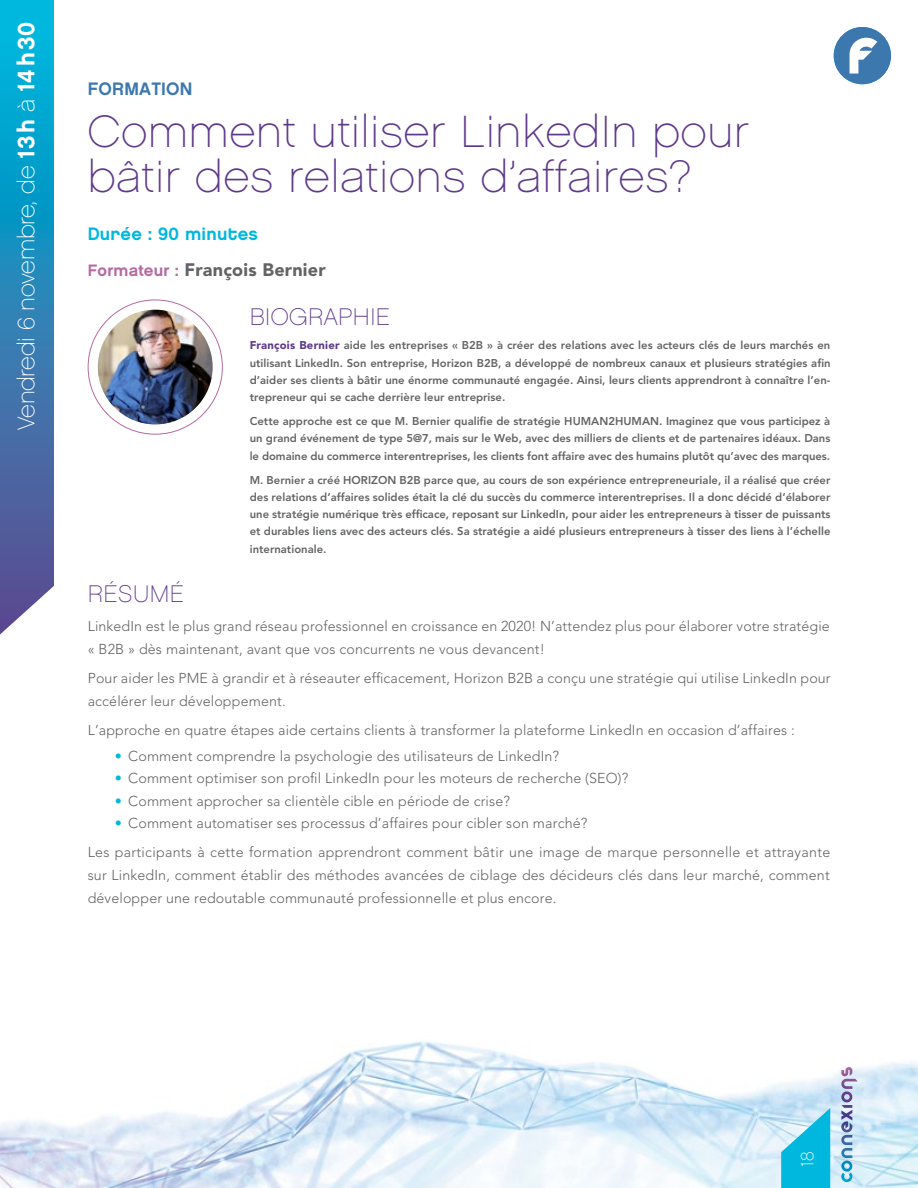
<style>
.page{position:relative;width:918px;height:1188px;background:#fff}
.page>*{position:absolute;margin:0;border:0;box-sizing:border-box;transform-origin:0 0}
.t1{font:45px/45px "Chalet Paris Nineteen Sixty";letter-spacing:.02em;color:#5e398a}
.t2{font:24px "Chalet Paris Nineteen Sixty";letter-spacing:-.015em;color:#fff}
.t3{font:24px "Chalet Paris Nineteen Sixty";letter-spacing:.02em;color:#5e398a}
.t4{font:900 18px "Avenir LT Std";letter-spacing:.01em;color:#636466}
.t5{font:18px "Chalet New York Nineteen Eighty";letter-spacing:.01em;color:#00b8de}
.t6{font:18px "Chalet New York Nineteen Eighty";color:#3c77ae}
.t7{font:18px "Chalet Paris Nineteen Sixty";color:#fff}
.t8{font:300 14.25px/22.5px "Avenir LT Std";letter-spacing:.01em;color:#636466}
.t9{font:800 11.25px/17.2px "Avenir LT Std";color:#636466;text-align:justify}
.s1{font-family:"Chalet New York Nineteen Eighty"}
.s2{font-family:"Chalet New York Nineteen Sixty";font-weight:400;font-size:16.5px;color:#b56aa1}
.s3{font-weight:900;color:#5e398a}
.s4{color:#00b8de}
</style>
<div class="page">
<img style="left:0;top:1041px;width:918px;height:147px">
<svg style="left:781px;top:1108px;width:49px;height:80px;background:#3bc5e4"></svg>
<svg style="left:841px;top:1067px;width:17px;height:89px;background:#b1bad8"></svg>
<svg style="left:0;top:0;width:54px;height:634px;background:#2f89ba"></svg>
<div style="left:834px;top:27px;width:57px;height:57px;background:#3c77ae;border-radius:50%"></div>
<svg style="left:849px;top:38px;width:29px;height:36px"></svg>
<img style="left:98px;top:310px;width:115px;height:114px;border-radius:57px">
<h2 class="t2" style="left:13px;top:430px;width:409px;rotate:-90deg">Vendredi 6 novembre, de <span class="s1">13h</span> à <span class="s1">14h30</span></h2>
<h3 class="t6" style="left:88px;top:78px;width:13px">FOR</h3>
<h3 class="t6" style="left:124px;top:78px;width:27px">MATION</h3>
<h1 class="t1" style="left:88px;top:109px;width:663px">Comment utiliser LinkedIn pour bâtir des relations d’affaires?</h1>
<h3 class="t5" style="left:88px;top:223px;width:172px">Durée : 90 minutes</h3>
<h3 class="t4" style="left:88px;top:259px;width:240px"><span class="s2">Formateur :</span> François Bernier</h3>
<h2 class="t3" style="left:250px;top:303px;width:142px">BIOGRAPHIE</h2>
<p class="t9" style="left:250px;top:337px;width:582px"><span class="s3">François Bernier</span> aide les entreprises « B2B » à créer des relations avec les acteurs clés de leurs marchés en utilisant LinkedIn. Son entreprise, Horizon B2B, a développé de nombreux canaux et plusieurs stratégies afin d’aider ses clients à bâtir une énorme communauté engagée. Ainsi, leurs clients apprendront à connaître l’en&shy;trepreneur qui se cache derrière leur entreprise.</p>
<p class="t9" style="left:250px;top:413px;width:582px">Cette approche est ce que M. Bernier qualifie de stratégie HUMAN2HUMAN. Imaginez que vous participez à un grand événement de type 5@7, mais sur le Web, avec des milliers de clients et de partenaires idéaux. Dans le domaine du commerce interentreprises, les clients font affaire avec des humains plutôt qu’avec des marques.</p>
<p class="t9" style="left:250px;top:471px;width:582px">M. Bernier a créé HORIZON B2B parce que, au cours de son expérience entrepreneuriale, il a réalisé que créer des relations d’affaires solides était la clé du succès du commerce interentreprises. Il a donc décidé d’élaborer une stratégie numérique très efficace, reposant sur LinkedIn, pour aider les entrepreneurs à tisser de puissants et durables liens avec des acteurs clés. Sa stratégie a aidé plusieurs entrepreneurs à tisser des liens à l’échelle internationale.</p>
<h2 class="t3" style="left:88px;top:580px;width:98px">Résumé</h2>
<p class="t8" style="left:88px;top:615px;width:744px">LinkedIn est le plus grand réseau professionnel en croissance en 2020! N’attendez plus pour élaborer votre stratégie « B2B » dès maintenant, avant que vos concurrents ne vous devancent!</p>
<p class="t8" style="left:88px;top:667px;width:744px">Pour aider les PME à grandir et à réseauter efficacement, Horizon B2B a conçu une stratégie qui utilise LinkedIn pour accélérer leur développement.</p>
<p class="t8" style="left:88px;top:719px;width:709px">L’approche en quatre étapes aide certains clients à transformer la plateforme LinkedIn en occasion d’affaires :</p>
<p class="t8" style="left:115px;top:745px;width:446px"><span class="s4">•</span> Comment comprendre la psychologie des utilisateurs de LinkedIn?</p>
<p class="t8" style="left:115px;top:767px;width:515px"><span class="s4">•</span> Comment optimiser son profil LinkedIn pour les moteurs de recherche (SEO)?</p>
<p class="t8" style="left:115px;top:790px;width:397px"><span class="s4">•</span> Comment approcher sa clientèle cible en période de crise?</p>
<p class="t8" style="left:88px;top:809px;width:744px;line-height:29.2px;text-indent:27px"><span class="s4">•</span> Comment automatiser ses processus d’affaires pour cibler son marché?<br>Les participants à cette formation apprendront comment bâtir une image de marque personnelle et attrayante</p>
<p class="t8" style="left:88px;top:864px;width:744px">sur LinkedIn, comment établir des méthodes avancées de ciblage des décideurs clés dans leur marché, comment développer une redoutable communauté professionnelle et plus encore.</p>
<h3 class="t7" style="left:797px;top:1167px;width:17px;rotate:-90deg">18</h3>
</div>
